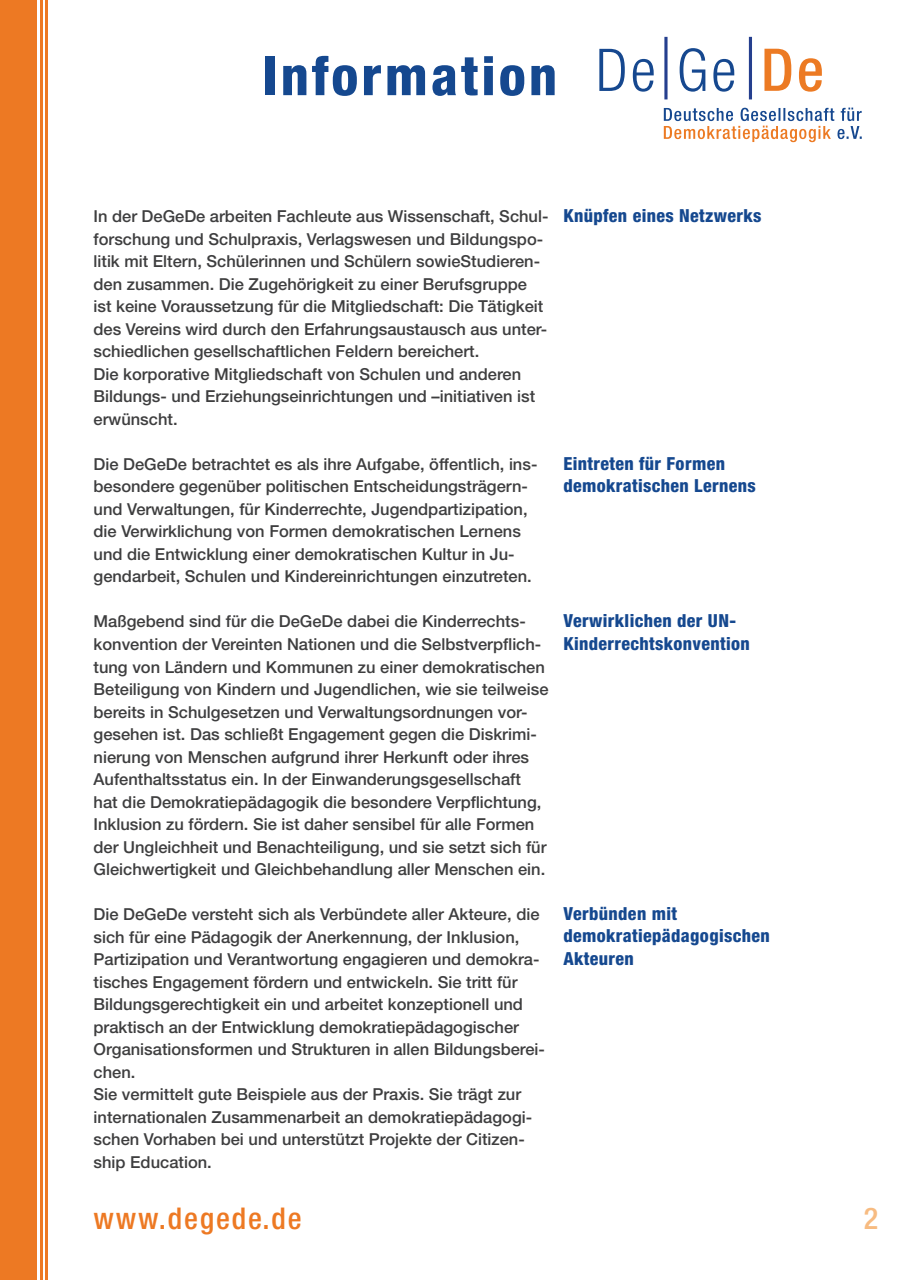
<style>
.page{position:relative;width:910px;height:1280px;background:#fff}
.page>*{position:absolute;margin:0;border:0;box-sizing:border-box;transform-origin:0 0}
.t1{font:800 condensed 54px "Helvetica Neue LT Std";letter-spacing:.06em;color:#15488f}
.t2{font:500 condensed 30px "Helvetica Neue LT Std";letter-spacing:.06em;color:#ed7923}
.t3{font:500 condensed 30px "Helvetica Neue LT Std";color:#f7bb81}
.t4{font:800 condensed 18px/22.5px "Helvetica Neue LT Std";letter-spacing:.02em;color:#15488f}
.t5{font:500 16.5px/22.5px "Helvetica Neue LT Std";color:#3e3e3f}
</style>
<div class="page">
<hr style="left:664px;top:37px;width:3px;height:62px;background:#253f8e">
<hr style="left:749px;top:37px;width:3px;height:62px;background:#253f8e">
<svg style="left:764px;top:49px;width:58px;height:43px"></svg>
<svg style="left:599px;top:49px;width:55px;height:43px"></svg>
<svg style="left:664px;top:108px;width:198px;height:34px"></svg>
<svg style="left:680px;top:48px;width:54px;height:44px"></svg>
<div style="left:0;top:0;width:37px;height:1280px;background:#ed7923"></div>
<hr style="left:45px;top:0;width:3px;height:1280px;background:#ed7923">
<hr style="left:40px;top:0;width:2px;height:1280px;background:#ed7923">
<h1 class="t1" style="left:263px;top:43px;width:296px">Information</h1>
<p class="t5" style="left:94px;top:205px;width:456px">In der DeGeDe arbeiten Fachleute aus Wissenschaft, Schul&shy;forschung und Schulpraxis, Verlagswesen und Bildungspo&shy;litik mit Eltern, Schülerinnen und Schülern sowieStudieren&shy;den zusammen. Die Zugehörigkeit zu einer Berufsgruppe ist keine Voraussetzung für die Mitgliedschaft: Die Tätigkeit des Vereins wird durch den Erfahrungsaustausch aus unter&shy;schiedlichen gesellschaftlichen Feldern bereichert.<br>Die korporative Mitgliedschaft von Schulen und anderen Bildungs- und Erziehungseinrichtungen und –initiativen ist erwünscht.</p>
<p class="t5" style="left:94px;top:453px;width:445px">Die DeGeDe betrachtet es als ihre Aufgabe, öffentlich, ins&shy;besondere gegenüber politischen Entscheidungsträgern&shy;und Verwaltungen, für Kinderrechte, Jugendpartizipation, die Verwirklichung von Formen demokratischen Lernens und die Entwicklung einer demokratischen Kultur in Ju&shy;gendarbeit, Schulen und Kindereinrichtungen einzutreten.</p>
<p class="t5" style="left:94px;top:610px;width:456px">Maßgebend sind für die DeGeDe dabei die Kinderrechts&shy;konvention der Vereinten Nationen und die Selbstverpflich&shy;tung von Ländern und Kommunen zu einer demokratischen Beteiligung von Kindern und Jugendlichen, wie sie teilweise bereits in Schulgesetzen und Verwaltungsordnungen vor&shy;gesehen ist. Das schließt Engagement gegen die Diskrimi&shy;nierung von Menschen aufgrund ihrer Herkunft oder ihres Aufenthaltsstatus ein. In der Einwanderungsgesellschaft hat die Demokratiepädagogik die besondere Verpflichtung, Inklusion zu fördern. Sie ist daher sensibel für alle Formen der Ungleichheit und Benachteiligung, und sie setzt sich für Gleichwertigkeit und Gleichbehandlung aller Menschen ein.</p>
<p class="t5" style="left:94px;top:903px;width:453px">Die DeGeDe versteht sich als Verbündete aller Akteure, die sich für eine Pädagogik der Anerkennung, der Inklusion, Partizipation und Verantwortung engagieren und demokra&shy;tisches Engagement fördern und entwickeln. Sie tritt für Bildungsgerechtigkeit ein und arbeitet konzeptionell und praktisch an der Entwicklung demokratiepädagogischer Organisationsformen und Strukturen in allen Bildungsberei&shy;chen.<br>Sie vermittelt gute Beispiele aus der Praxis. Sie trägt zur internationalen Zusammenarbeit an demokratiepädagogi&shy;schen Vorhaben bei und unterstützt Projekte der Citizen&shy;ship Education.</p>
<p class="t4" style="left:563px;top:204px;width:200px">Knüpfen eines Netzwerks</p>
<p class="t4" style="left:563px;top:452px;width:194px">Eintreten für Formen demokratischen Lernens</p>
<p class="t4" style="left:563px;top:609px;width:188px">Verwirklichen der UN-<br>Kinderrechtskonvention</p>
<p class="t4" style="left:563px;top:902px;width:208px">Verbünden mit demokratiepädagogischen<br>Akteuren</p>
<h2 class="t2" style="left:94px;top:1200px;width:210px">www.degede.de</h2>
<h2 class="t3" style="left:864px;top:1200px;width:16px">2</h2>
</div>
